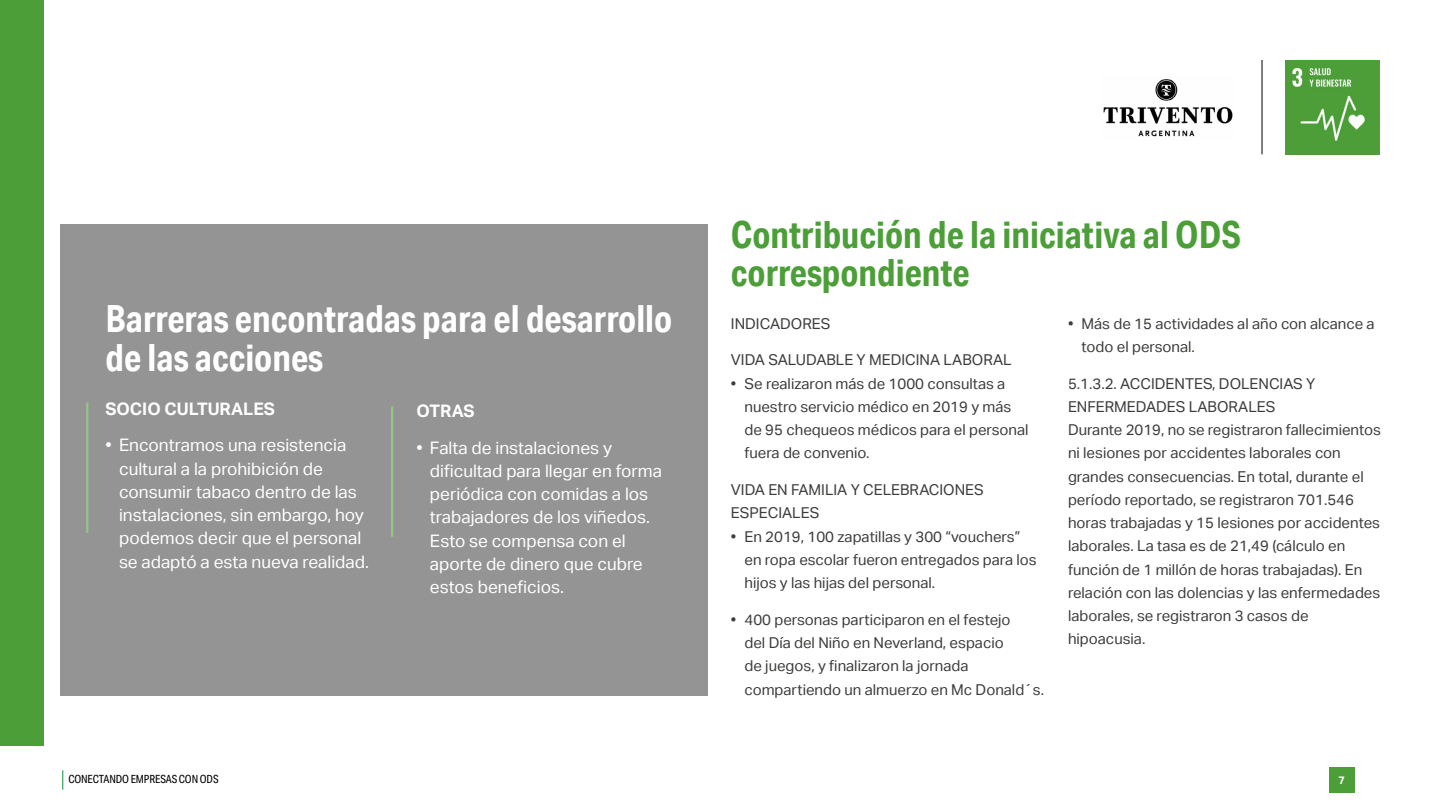
<style>
.page{position:relative;width:1440px;height:810px;background:#fff}
.page>*{position:absolute;margin:0;border:0;box-sizing:border-box;transform-origin:0 0}
.t1{font:700 37.5px/38.2px "Aktiv Grotesk Cd";color:#fff}
.t2{font:700 37.5px/38.2px "Aktiv Grotesk Cd";color:#4c9f38}
.t3{font:17.25px/23.2px "Aktiv Grotesk";color:#fff}
.t4{font:700 17.25px "Aktiv Grotesk";color:#fff}
.t5{font:15px/23.2px "Aktiv Grotesk";color:#3c3c3b}
.t6{font:11.25px "Aktiv Grotesk Cd";letter-spacing:-.01em;color:#000}
.t7{font:700 10.88px "Aktiv Grotesk";color:#fff}
</style>
<div class="page">
<svg style="left:62px;top:770px;width:1px;height:20px"></svg>
<div style="left:1329px;top:767px;width:25px;height:26px;background:#4c9f38"></div>
<img style="left:1285px;top:60px;width:95px;height:95px">
<hr style="left:1262px;top:60px;width:1px;height:94px;background:#000">
<img style="left:1103px;top:79px;width:130px;height:58px">
<div style="left:0;top:0;width:44px;height:746px;background:#4c9f38"></div>
<div style="left:60px;top:225px;width:648px;height:471px;background:#949494"></div>
<hr style="left:86px;top:402px;width:2px;height:131px;background:#94c588">
<hr style="left:391px;top:406px;width:2px;height:131px;background:#94c588">
<p class="t1" style="left:106px;top:299px;width:568px">Barreras encontradas para el desarrollo de las acciones</p>
<p class="t4" style="left:416px;top:401px;width:60px">OTRAS</p>
<p class="t3" style="left:430px;top:436px;width:234px;text-indent:-14px">• Falta de instalaciones y dificultad para llegar en forma periódica con comidas a los trabajadores de los viñedos.<br>Esto se compensa con el aporte de dinero que cubre estos beneficios.</p>
<p class="t4" style="left:106px;top:399px;width:171px">SOCIO CULTURALES</p>
<p class="t3" style="left:119px;top:434px;width:251px;text-indent:-14px">• Encontramos una resistencia cultural a la prohibición de consumir tabaco dentro de las instalaciones, sin embargo, hoy podemos decir que el personal se adaptó a esta nueva realidad.</p>
<p class="t2" style="left:731px;top:215px;width:512px">Contribución de la iniciativa al ODS correspondiente</p>
<p class="t5" style="left:731px;top:312px;width:101px">INDICADORES</p>
<p class="t5" style="left:731px;top:349px;width:282px">VIDA SALUDABLE Y MEDICINA LABORAL</p>
<p class="t5" style="left:744px;top:372px;width:286px;text-indent:-14px">• Se realizaron más de 1000 consultas a nuestro servicio médico en 2019 y más de 95 chequeos médicos para el personal fuera de convenio.</p>
<p class="t5" style="left:731px;top:478px;width:254px">VIDA EN FAMILIA Y CELEBRACIONES<br>ESPECIALES</p>
<p class="t5" style="left:744px;top:525px;width:294px;text-indent:-14px">• En 2019, 100 zapatillas y 300 “vouchers” en ropa escolar fueron entregados para los hijos y las hijas del personal.</p>
<p class="t5" style="left:744px;top:608px;width:301px;text-indent:-14px">• 400 personas participaron en el festejo<br>del Día del Niño en Neverland, espacio<br>de juegos, y finalizaron la jornada compartiendo un almuerzo en Mc Donald´s.</p>
<p class="t5" style="left:1082px;top:312px;width:295px;text-indent:-14px">• Más de 15 actividades al año con alcance a todo el personal.</p>
<p class="t5" style="left:1068px;top:372px;width:249px">5.1.3.2. ACCIDENTES, DOLENCIAS Y<br>ENFERMEDADES LABORALES</p>
<p class="t5" style="left:1068px;top:418px;width:315px">Durante 2019, no se registraron fallecimientos ni lesiones por accidentes laborales con grandes consecuencias. En total, durante el período reportado, se registraron 701.546 horas trabajadas y 15 lesiones por accidentes laborales. La tasa es de 21,49 (cálculo en función de 1 millón de horas trabajadas). En relación con las dolencias y las enfermedades laborales, se registraron 3 casos de hipoacusia.</p>
<p class="t6" style="left:68px;top:773px;width:152px">CONECTANDO EMPRESAS CON ODS</p>
<p class="t7" style="left:1338px;top:774px;width:8px">7</p>
</div>
